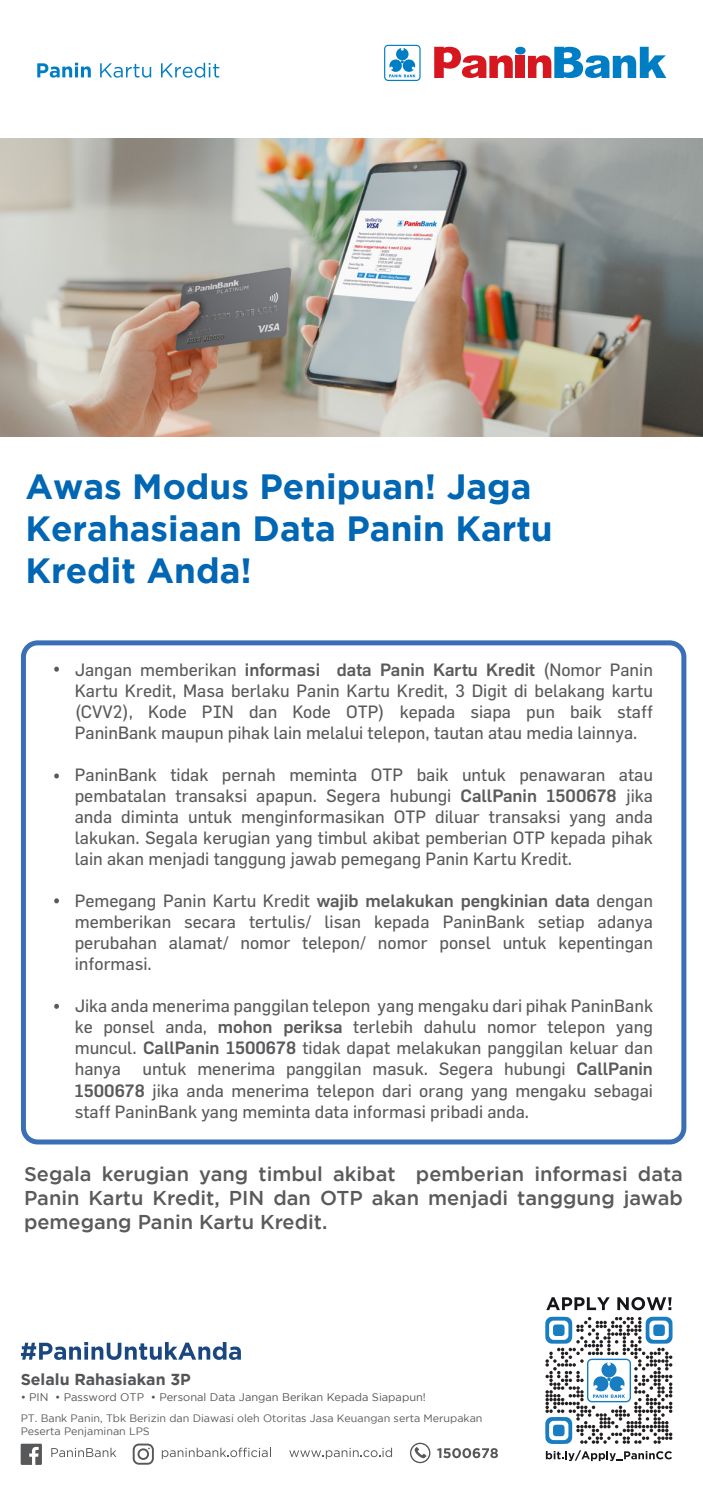
<style>
.page{position:relative;width:703px;height:1489px;background:#fff}
.page>*{position:absolute;margin:0;border:0;box-sizing:border-box;transform-origin:0 0}
.t1{font:700 35px/42px "Gotham";color:#0166b3}
.t2{font:500 20px/24px "Gotham";color:#5b595c;text-align:justify}
.t3{font:17.5px/21px "Flama";color:#5b595c;text-align:justify}
.t4{font:700 16px "Gotham";color:#535558}
.t5{font:11px "Gotham";color:#535558}
.t6{font:10.75px/13px "Gotham";color:#5a5b5c}
.s1{font-weight:500}
</style>
<div class="page">
<svg style="left:434px;top:47px;width:232px;height:31px"></svg>
<svg style="left:384px;top:45px;width:36px;height:36px"></svg>
<svg style="left:37px;top:63px;width:54px;height:15px"></svg>
<svg style="left:100px;top:63px;width:51px;height:15px"></svg>
<svg style="left:161px;top:63px;width:58px;height:15px"></svg>
<svg style="left:546px;top:1297px;width:63px;height:12px"></svg>
<svg style="left:617px;top:1297px;width:54px;height:13px"></svg>
<svg style="left:545px;top:1450px;width:126px;height:10px"></svg>
<svg style="left:545px;top:1316px;width:127px;height:127px"></svg>
<svg style="left:21px;top:1443px;width:21px;height:21px"></svg>
<svg style="left:133px;top:1443px;width:21px;height:21px"></svg>
<svg style="left:51px;top:1447px;width:65px;height:9px"></svg>
<svg style="left:162px;top:1447px;width:106px;height:11px"></svg>
<svg style="left:289px;top:1447px;width:103px;height:11px"></svg>
<svg style="left:410px;top:1442px;width:88px;height:20px"></svg>
<svg style="left:21px;top:1342px;width:220px;height:17px"></svg>
<svg style="left:54px;top:666px;width:5px;height:5px"></svg>
<svg style="left:54px;top:773px;width:5px;height:5px"></svg>
<svg style="left:54px;top:898px;width:5px;height:5px"></svg>
<svg style="left:54px;top:1003px;width:5px;height:5px"></svg>
<div style="left:21px;top:640px;width:665px;height:504px;border:5px solid #3a6fb6;border-radius:14px"></div>
<img style="left:0;top:138px;width:702px;height:298px">
<h1 class="t1" style="left:26px;top:464px;width:528px">Awas Modus Penipuan! Jaga<br>Kerahasiaan Data Panin Kartu<br>Kredit Anda!</h1>
<p class="t3" style="left:75px;top:659px;width:579px">Jangan memberikan <span class="s1">informasi data Panin Kartu Kredit</span> (Nomor Panin Kartu Kredit, Masa berlaku Panin Kartu Kredit, 3 Digit di belakang kartu (CVV2), Kode PIN dan Kode OTP) kepada siapa pun baik staff PaninBank maupun pihak lain melalui telepon, tautan atau media lainnya.</p>
<p class="t3" style="left:75px;top:764px;width:579px">PaninBank tidak pernah meminta OTP baik untuk penawaran atau pembatalan transaksi apapun. Segera hubungi <span class="s1">CallPanin 1500678</span> jika anda diminta untuk menginformasikan OTP diluar transaksi yang anda lakukan. Segala kerugian yang timbul akibat pemberian OTP kepada pihak lain akan menjadi tanggung jawab pemegang Panin Kartu Kredit.</p>
<p class="t3" style="left:75px;top:890px;width:579px">Pemegang Panin Kartu Kredit <span class="s1">wajib melakukan pengkinian data</span> dengan memberikan secara tertulis/ lisan kepada PaninBank setiap adanya perubahan alamat/ nomor telepon/ nomor ponsel untuk kepentingan informasi.</p>
<p class="t3" style="left:75px;top:995px;width:579px">Jika anda menerima panggilan telepon yang mengaku dari pihak PaninBank ke ponsel anda, <span class="s1">mohon periksa</span> terlebih dahulu nomor telepon yang muncul. <span class="s1">CallPanin 1500678</span> tidak dapat melakukan panggilan keluar dan hanya untuk menerima panggilan masuk. Segera hubungi <span class="s1">CallPanin 1500678</span> jika anda menerima telepon dari orang yang mengaku sebagai staff PaninBank yang meminta data informasi pribadi anda.</p>
<p class="t2" style="left:24px;top:1160px;width:660px">Segala kerugian yang timbul akibat pemberian informasi data Panin Kartu Kredit, PIN dan OTP akan menjadi tanggung jawab pemegang Panin Kartu Kredit.</p>
<p class="t4" style="left:21px;top:1370px;width:172px">Selalu Rahasiakan 3P</p>
<p class="t5" style="left:21px;top:1391px;width:406px">• PIN • Password OTP • Personal Data Jangan Berikan Kepada Siapapun!</p>
<p class="t6" style="left:21px;top:1411px;width:463px">PT. Bank Panin, Tbk Berizin dan Diawasi oleh Otoritas Jasa Keuangan serta Merupakan<br>Peserta Penjaminan LPS</p>
</div>
